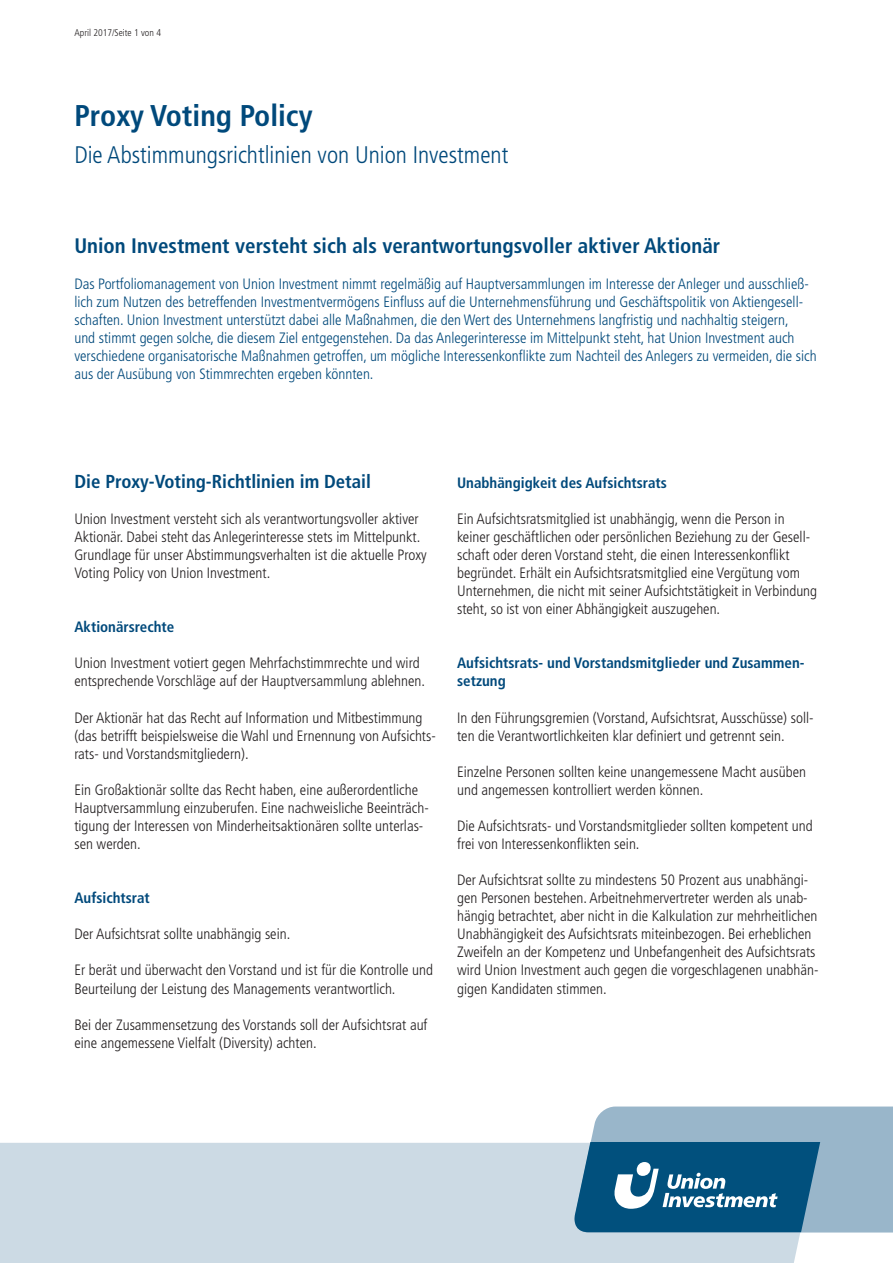
<style>
.page{position:relative;width:893px;height:1263px;background:#fff}
.page>*{position:absolute;margin:0;border:0;box-sizing:border-box;transform-origin:0 0}
.t1{font:700 condensed 30px "Frutiger LT Std";color:#00497b}
.t2{font:300 condensed 24px "Frutiger LT Std";color:#00497b}
.t3{font:700 condensed 21px "Frutiger LT Std";color:#00497b}
.t4{font:700 condensed 18.75px "Frutiger LT Std";color:#00497b}
.t5{font:300 condensed 15px/18px "Frutiger LT Std";color:#231f20}
.t6{font:300 condensed 15px/18px "Frutiger LT Std";color:#00497b}
.t7{font:700 condensed 15px/18px "Frutiger LT Std";color:#00497b}
.t8{font:300 condensed 9.75px "Frutiger LT Std";color:#231f20}
</style>
<div class="page">
<div style="left:0;top:1143px;width:819px;height:120px;background:#ccdae4"></div>
<svg style="left:573px;top:1106px;width:320px;height:126px;background:#5c8dab"></svg>
<p class="t8" style="left:74px;top:29px;width:88px">April 2017/Seite 1 von 4</p>
<h1 class="t1" style="left:74px;top:104px;width:240px">Proxy Voting Policy</h1>
<h2 class="t2" style="left:74px;top:145px;width:435px">Die Abstimmungsrichtlinien von Union Investment</h2>
<h3 class="t3" style="left:74px;top:237px;width:647px">Union Investment versteht sich als verantwortungsvoller aktiver Aktionär</h3>
<p class="t6" style="left:74px;top:276px;width:744px">Das Portfoliomanagement von Union Investment nimmt regelmäßig auf Hauptversammlungen im Interesse der Anleger und ausschließ&shy;lich zum Nutzen des betreffenden Investmentvermögens Einfluss auf die Unternehmensführung und Geschäftspolitik von Aktiengesell&shy;schaften. Union Investment unterstützt dabei alle Maßnahmen, die den Wert des Unternehmens langfristig und nachhaltig steigern,<br>und stimmt gegen solche, die diesem Ziel entgegenstehen. Da das Anlegerinteresse im Mittelpunkt steht, hat Union Investment auch verschiedene organisatorische Maßnahmen getroffen, um mögliche Interessenkonflikte zum Nachteil des Anlegers zu vermeiden, die sich aus der Ausübung von Stimmrechten ergeben könnten.</p>
<p class="t4" style="left:74px;top:474px;width:298px">Die Proxy-Voting-Richtlinien im Detail</p>
<p class="t5" style="left:74px;top:511px;width:354px">Union Investment versteht sich als verantwortungsvoller aktiver Aktionär. Dabei steht das Anlegerinteresse stets im Mittelpunkt.<br>Grundlage für unser Abstimmungsverhalten ist die aktuelle Proxy Voting Policy von Union Investment.</p>
<p class="t7" style="left:74px;top:619px;width:102px">Aktionärsrechte</p>
<p class="t5" style="left:74px;top:655px;width:352px">Union Investment votiert gegen Mehrfachstimmrechte und wird entsprechende Vorschläge auf der Hauptversammlung ablehnen.</p>
<p class="t5" style="left:74px;top:709px;width:363px">Der Aktionär hat das Recht auf Information und Mitbestimmung (das betrifft beispielsweise die Wahl und Ernennung von Aufsichts&shy;rats- und Vorstandsmitgliedern).</p>
<p class="t5" style="left:74px;top:782px;width:356px">Ein Großaktionär sollte das Recht haben, eine außerordentliche Hauptversammlung einzuberufen. Eine nachweisliche Beeinträch&shy;tigung der Interessen von Minderheitsaktionären sollte unterlas&shy;sen werden.</p>
<p class="t7" style="left:74px;top:890px;width:77px">Aufsichtsrat</p>
<p class="t5" style="left:74px;top:926px;width:217px">Der Aufsichtsrat sollte unabhängig sein.</p>
<p class="t5" style="left:74px;top:962px;width:360px">Er berät und überwacht den Vorstand und ist für die Kontrolle und<br>Beurteilung der Leistung des Managements verantwortlich.</p>
<p class="t5" style="left:74px;top:1017px;width:355px">Bei der Zusammensetzung des Vorstands soll der Aufsichtsrat auf eine angemessene Vielfalt (Diversity) achten.</p>
<p class="t7" style="left:457px;top:475px;width:211px">Unabhängigkeit des Aufsichtsrats</p>
<p class="t5" style="left:457px;top:511px;width:362px">Ein Aufsichtsratsmitglied ist unabhängig, wenn die Person in keiner geschäftlichen oder persönlichen Beziehung zu der Gesell&shy;schaft oder deren Vorstand steht, die einen Interessenkonflikt begründet. Erhält ein Aufsichtsratsmitglied eine Vergütung vom Unternehmen, die nicht mit seiner Aufsichtstätigkeit in Verbindung steht, so ist von einer Abhängigkeit auszugehen.</p>
<p class="t7" style="left:457px;top:655px;width:349px">Aufsichtsrats- und Vorstandsmitglieder und Zusammen&shy;setzung</p>
<p class="t5" style="left:457px;top:709px;width:358px">In den Führungsgremien (Vorstand, Aufsichtsrat, Ausschüsse) soll&shy;ten die Verantwortlichkeiten klar definiert und getrennt sein.</p>
<p class="t5" style="left:457px;top:764px;width:350px">Einzelne Personen sollten keine unangemessene Macht ausüben und angemessen kontrolliert werden können.</p>
<p class="t5" style="left:457px;top:818px;width:357px">Die Aufsichtsrats- und Vorstandsmitglieder sollten kompetent und frei von Interessenkonflikten sein.</p>
<p class="t5" style="left:457px;top:872px;width:363px">Der Aufsichtsrat sollte zu mindestens 50 Prozent aus unabhängi&shy;gen Personen bestehen. Arbeitnehmervertreter werden als unab&shy;hängig betrachtet, aber nicht in die Kalkulation zur mehrheitlichen Unabhängigkeit des Aufsichtsrats miteinbezogen. Bei erheblichen Zweifeln an der Kompetenz und Unbefangenheit des Aufsichtsrats wird Union Investment auch gegen die vorgeschlagenen unabhän&shy;gigen Kandidaten stimmen.</p>
</div>
